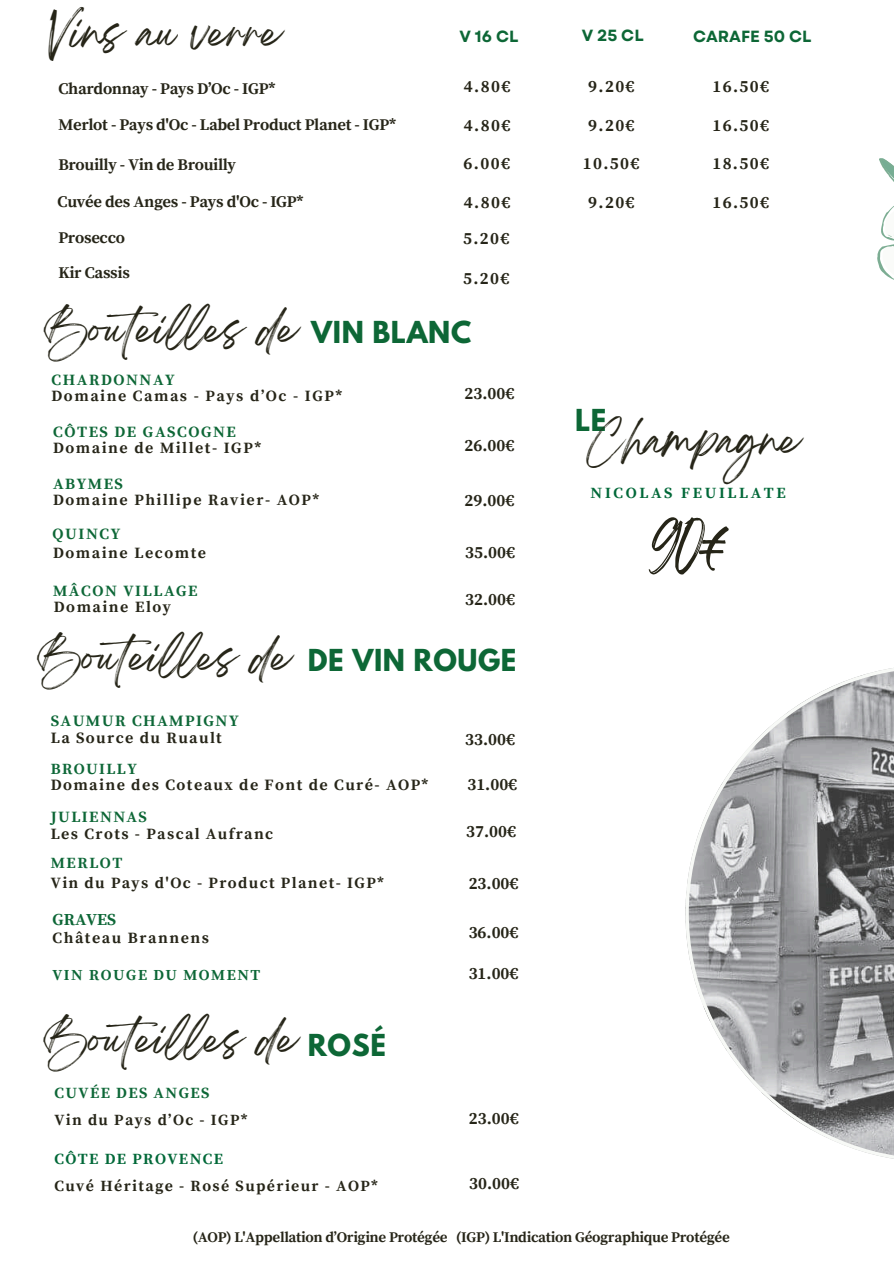
<style>
.page{position:relative;width:894px;height:1264px;background:#fff}
.page>*{position:absolute;margin:0;border:0;box-sizing:border-box;transform-origin:0 0}
.t1{font:53.4px "Breathing";color:#262518}
.t2{font:37.35px "Breathing";color:#262518}
.t3{font:36.75px "Breathing";color:#262518}
.t4{font:700 26.85px "League Spartan";letter-spacing:.02em;color:#0d6736}
.t5{font:700 16.95px "Source Serif Pro";color:#262518}
.t6{font:700 16.8px "Source Serif Pro";color:#0d6737}
.t7{font:700 16.35px "Source Serif Pro";letter-spacing:-.02em;color:#262518}
.t8{font:700 16.2px "Garet";color:#0d6736}
.t9{font:700 15.75px/16.8px "Source Serif Pro";letter-spacing:.09em;color:#262518}
.t10{font:700 15.6px/15.8px "Source Serif Pro";letter-spacing:.1em;color:#262518}
.t11{font:700 15.6px "Source Serif Pro";letter-spacing:.1em;color:#0d6737}
.t12{font:700 15.6px "Source Serif Pro";letter-spacing:.1em;color:#0d6736}
.t13{font:700 15.45px "Source Serif Pro";letter-spacing:.17em;color:#006838}
.t14{font:700 15.45px "Source Serif Pro";letter-spacing:.1em;color:#0d6737}
.t15{font:700 15.3px "Source Serif Pro";letter-spacing:.1em;color:#0d6737}
.t16{font:700 14.7px "Source Serif Pro";letter-spacing:-.02em;color:#262518}
.s1{color:#0d6736}
.s2{color:#0d6737}
.s3{color:#006838}
</style>
<div class="page">
<svg style="left:877px;top:158px;width:16px;height:122px"></svg>
<svg style="left:685px;top:668px;width:208px;height:491px"></svg>
<h5 class="t2" style="left:48px;top:21px;width:234px">Vins au verre</h5>
<h4 class="t8" style="left:459px;top:25px;width:60px">V 16 CL</h4>
<h4 class="t8" style="left:581px;top:23px;width:63px">V 25 CL</h4>
<h6 class="t8" style="left:692px;top:25px;width:120px">CARAFE 50 CL</h6>
<h5 class="t5" style="left:464px;top:77px;width:48px">4.80€</h5>
<h5 class="t5" style="left:588px;top:77px;width:48px">9.20€</h5>
<h5 class="t5" style="left:712px;top:77px;width:58px">16.50€</h5>
<h4 class="t7" style="left:58px;top:79px;width:218px">Chardonnay - Pays D’Oc - IGP*</h4>
<h5 class="t7" style="left:58px;top:115px;width:339px">Merlot - Pays d'Oc - Label Product Planet - IGP*</h5>
<h4 class="t5" style="left:464px;top:115px;width:48px">4.80€</h4>
<h4 class="t5" style="left:588px;top:115px;width:48px">9.20€</h4>
<h4 class="t5" style="left:712px;top:115px;width:58px">16.50€</h4>
<h4 class="t7" style="left:58px;top:155px;width:179px">Brouilly - Vin de Brouilly</h4>
<h4 class="t5" style="left:463px;top:154px;width:48px">6.00€</h4>
<h4 class="t5" style="left:582px;top:154px;width:58px">10.50€</h4>
<h4 class="t5" style="left:712px;top:154px;width:58px">18.50€</h4>
<h4 class="t7" style="left:57px;top:191px;width:247px">Cuvée des Anges - Pays d'Oc - IGP*</h4>
<h4 class="t5" style="left:464px;top:192px;width:48px">4.80€</h4>
<h4 class="t5" style="left:588px;top:192px;width:48px">9.20€</h4>
<h4 class="t5" style="left:712px;top:192px;width:58px">16.50€</h4>
<h3 class="t7" style="left:58px;top:228px;width:68px">Prosecco</h3>
<h5 class="t5" style="left:463px;top:229px;width:48px">5.20€</h5>
<h4 class="t7" style="left:58px;top:263px;width:73px">Kir Cassis</h4>
<h4 class="t5" style="left:463px;top:268px;width:48px">5.20€</h4>
<h4 class="t3" style="left:44px;top:318px;width:255px">Bouteilles de</h4>
<h4 class="t4" style="left:311px;top:319px;width:161px">VIN BLANC</h4>
<h3 class="t10" style="left:52px;top:372px;width:292px"><span class="s1">CHARDONNAY<br></span>Domaine Camas - Pays d’Oc - IGP*</h3>
<h4 class="t10" style="left:53px;top:425px;width:209px"><span class="s1">CÔTES DE GASCOGNE<br></span>Domaine de Millet- IGP*</h4>
<h5 class="t10" style="left:53px;top:477px;width:268px"><span class="s1">ABYMES<br></span>Domaine Phillipe Ravier- AOP*</h5>
<h2 class="t12" style="left:53px;top:525px;width:69px">QUINCY</h2>
<p class="t10" style="left:53px;top:545px;width:154px">Domaine Lecomte</p>
<h4 class="t11" style="left:53px;top:581px;width:146px">MÂCON VILLAGE</h4>
<h5 class="t10" style="left:54px;top:599px;width:119px">Domaine Eloy</h5>
<h5 class="t5" style="left:464px;top:383px;width:51px">23.00€</h5>
<h4 class="t5" style="left:464px;top:436px;width:51px">26.00€</h4>
<h2 class="t5" style="left:464px;top:490px;width:51px">29.00€</h2>
<h4 class="t5" style="left:465px;top:542px;width:51px">35.00€</h4>
<h4 class="t5" style="left:465px;top:589px;width:51px">32.00€</h4>
<h4 class="t3" style="left:37px;top:646px;width:255px">Bouteilles de</h4>
<h5 class="t4" style="left:308px;top:647px;width:210px">DE VIN ROUGE</h5>
<h4 class="t9" style="left:51px;top:713px;width:189px"><span class="s2">SAUMUR CHAMPIGNY<br></span>La Source du Ruault</h4>
<h5 class="t11" style="left:51px;top:760px;width:87px">BROUILLY</h5>
<h5 class="t9" style="left:51px;top:777px;width:379px">Domaine des Coteaux de Font de Curé- AOP*</h5>
<h4 class="t10" style="left:51px;top:808px;width:224px;line-height:16.8px"><span class="s1">JULIENNAS<br></span>Les Crots - Pascal Aufranc</h4>
<h5 class="t14" style="left:51px;top:854px;width:73px">MERLOT</h5>
<h4 class="t10" style="left:51px;top:875px;width:335px">Vin du Pays d'Oc - Product Planet- IGP*</h4>
<h4 class="t6" style="left:52px;top:909px;width:65px">GRAVES</h4>
<h5 class="t10" style="left:52px;top:930px;width:158px">Château Brannens</h5>
<h5 class="t15" style="left:52px;top:966px;width:209px">VIN ROUGE DU MOMENT</h5>
<h4 class="t3" style="left:44px;top:1027px;width:255px">Bouteilles de</h4>
<h4 class="t4" style="left:308px;top:1031px;width:80px">ROSÉ</h4>
<h2 class="t10" style="left:54px;top:1079px;width:194px;line-height:27px"><span class="s2">CUVÉE DES ANGES<br></span>Vin du Pays d’Oc - IGP*</h2>
<h4 class="t10" style="left:54px;top:1146px;width:325px;line-height:27px"><span class="s3">CÔTE DE PROVENCE<br></span>Cuvé Héritage - Rosé Supérieur - AOP*</h4>
<h3 class="t5" style="left:465px;top:729px;width:51px">33.00€</h3>
<h4 class="t5" style="left:467px;top:774px;width:51px">31.00€</h4>
<h5 class="t5" style="left:466px;top:821px;width:51px">37.00€</h5>
<h5 class="t5" style="left:468px;top:873px;width:51px">23.00€</h5>
<h4 class="t5" style="left:468px;top:922px;width:51px">36.00€</h4>
<h1 class="t5" style="left:468px;top:963px;width:51px">31.00€</h1>
<h3 class="t5" style="left:468px;top:1108px;width:51px">23.00€</h3>
<h5 class="t5" style="left:469px;top:1173px;width:51px">30.00€</h5>
<h5 class="t4" style="left:575px;top:406px;width:33px">LE</h5>
<h2 class="t3" style="left:587px;top:429px;width:215px">Champagne</h2>
<h4 class="t13" style="left:590px;top:483px;width:197px">NICOLAS FEUILLATE</h4>
<h2 class="t1" style="left:651px;top:524px;width:78px">90€</h2>
<h5 class="t16" style="left:193px;top:1228px;width:538px">(AOP) L'Appellation d’Origine Protégée (IGP) L'Indication Géographique Protégée</h5>
</div>
